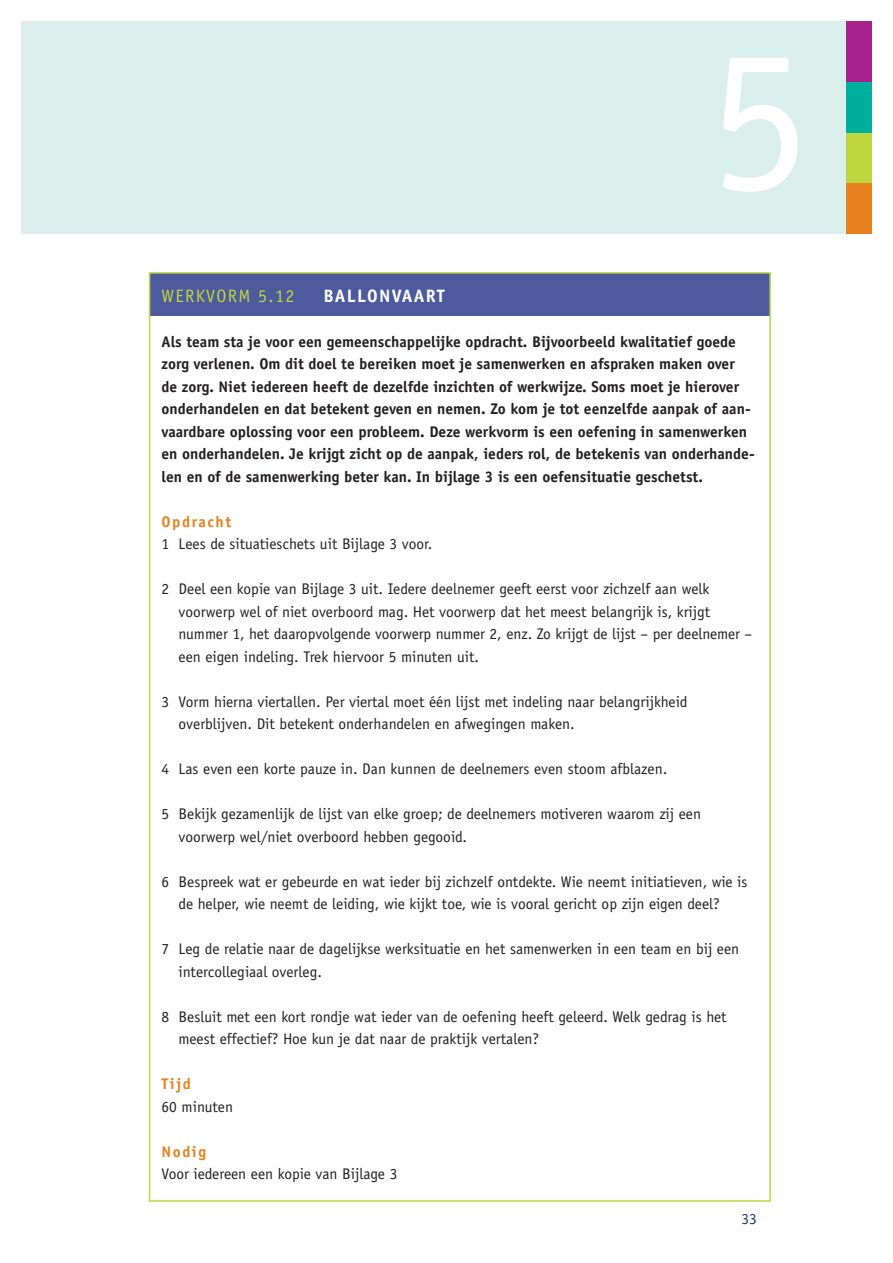
<style>
.page{position:relative;width:893px;height:1263px;background:#fff}
.page>*{position:absolute;margin:0;border:0;box-sizing:border-box;transform-origin:0 0}
.t1{font:204px "Officina Sans Std";color:#fff}
.t2{font:18px "Officina Sans Std";letter-spacing:.07em;color:#bdd63e}
.t3{font:700 18px "Officina Sans Std";color:#fff}
.t4{font:15.45px/22.5px "Officina Sans Std";color:#231f20}
.t5{font:700 15.45px/22.5px "Officina Sans Std";color:#231f20}
.t6{font:700 15.45px "Officina Sans Std";letter-spacing:.1em;color:#e8811d}
.t7{font:15.45px "Officina Sans Std";color:#153889}
</style>
<div class="page">
<div style="left:150px;top:274px;width:619px;height:42px;background:#4d5a9e"></div>
<div style="left:21px;top:21px;width:851px;height:213px;background:#daefec"></div>
<div style="left:846px;top:183px;width:26px;height:51px;background:#e8811d"></div>
<div style="left:846px;top:133px;width:26px;height:50px;background:#bdd63e"></div>
<div style="left:846px;top:21px;width:26px;height:61px;background:#a9218e"></div>
<div style="left:846px;top:82px;width:26px;height:51px;background:#00ae9e"></div>
<h1 class="t1" style="left:708px;top:1px;width:103px">5</h1>
<p class="t2" style="left:162px;top:285px;width:134px">Werkvorm 5.12</p>
<p class="t3" style="left:324px;top:284px;width:12px">Ballonvaa</p>
<p class="t3" style="left:426px;top:284px;width:19px">rt</p>
<p class="t5" style="left:162px;top:330px;width:595px">Als team sta je voor een gemeenschappelijke opdracht. Bijvoorbeeld kwalitatief goede zorg verlenen. Om dit doel te bereiken moet je samenwerken en afspraken maken over<br>de zorg. Niet iedereen heeft de dezelfde inzichten of werkwijze. Soms moet je hierover onderhandelen en dat betekent geven en nemen. Zo kom je tot eenzelfde aanpak of aan&shy;vaardbare oplossing voor een probleem. Deze werkvorm is een oefening in samenwerken en onderhandelen. Je krijgt zicht op de aanpak, ieders rol, de betekenis van onderhande&shy;len en of de samenwerking beter kan. In bijlage 3 is een oefensituatie geschetst.</p>
<p class="t6" style="left:162px;top:512px;width:71px">Opdracht</p>
<p class="t4" style="left:162px;top:533px;width:272px">1 Lees de situatieschets uit Bijlage 3 voor.</p>
<p class="t4" style="left:179px;top:578px;width:575px;text-indent:-17px">2 Deel een kopie van Bijlage 3 uit. Iedere deelnemer geeft eerst voor zichzelf aan welk voorwerp wel of niet overboord mag. Het voorwerp dat het meest belangrijk is, krijgt nummer 1, het daaropvolgende voorwerp nummer 2, enz. Zo krijgt de lijst – per deelnemer – een eigen indeling. Trek hiervoor 5 minuten uit.</p>
<p class="t4" style="left:179px;top:690px;width:510px;text-indent:-17px">3 Vorm hierna viertallen. Per viertal moet één lijst met indeling naar belangrijkheid overblijven. Dit betekent onderhandelen en afwegingen maken.</p>
<p class="t4" style="left:162px;top:758px;width:507px">4 Las even een korte pauze in. Dan kunnen de deelnemers even stoom afblazen.</p>
<p class="t4" style="left:179px;top:803px;width:524px;text-indent:-17px">5 Bekijk gezamenlijk de lijst van elke groep; de deelnemers motiveren waarom zij een voorwerp wel/niet overboord hebben gegooid.</p>
<p class="t4" style="left:179px;top:870px;width:570px;text-indent:-17px">6 Bespreek wat er gebeurde en wat ieder bij zichzelf ontdekte. Wie neemt initiatieven, wie is de helper, wie neemt de leiding, wie kijkt toe, wie is vooral gericht op zijn eigen deel?</p>
<p class="t4" style="left:179px;top:938px;width:562px;text-indent:-17px">7 Leg de relatie naar de dagelijkse werksituatie en het samenwerken in een team en bij een intercollegiaal overleg.</p>
<p class="t4" style="left:179px;top:1005px;width:550px;text-indent:-17px">8 Besluit met een kort rondje wat ieder van de oefening heeft geleerd. Welk gedrag is het meest effectief? Hoe kun je dat naar de praktijk vertalen?</p>
<p class="t6" style="left:162px;top:1074px;width:31px">Tijd</p>
<p class="t4" style="left:162px;top:1095px;width:73px">60 minuten</p>
<p class="t6" style="left:162px;top:1142px;width:46px">Nodig</p>
<p class="t4" style="left:162px;top:1163px;width:237px">Voor iedereen een kopie van Bijlage 3</p>
<p class="t7" style="left:741px;top:1210px;width:17px">33</p>
</div>
